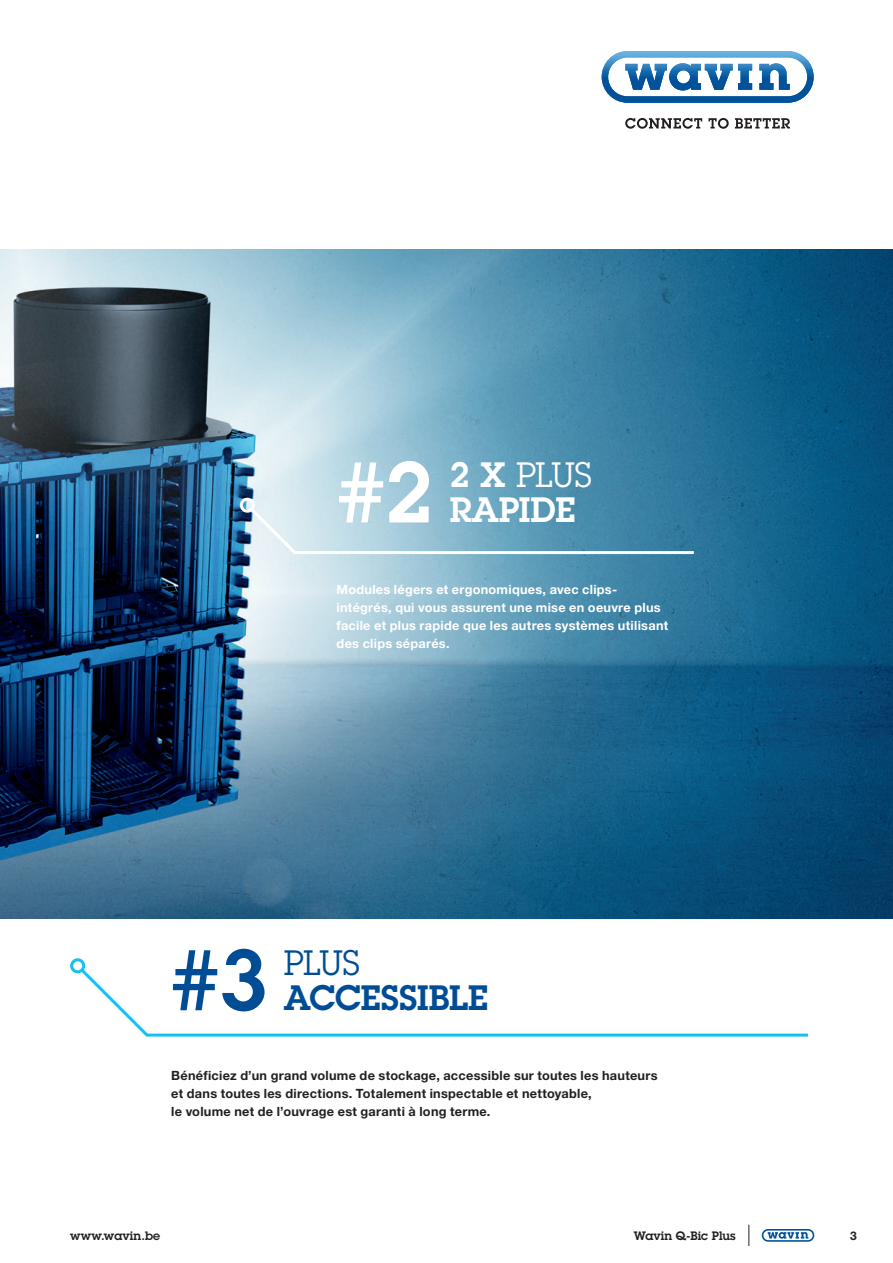
<style>
.page{position:relative;width:893px;height:1263px;background:#fff}
.page>*{position:absolute;margin:0;border:0;box-sizing:border-box;transform-origin:0 0}
.t1{font:600 84px "Lubalin Graph Std";color:#014d95}
.t2{font:600 84px "Lubalin Graph Std";color:#fff}
.t3{font:600 34.5px "Lubalin Graph Std";letter-spacing:-.01em;color:#014d95}
.t4{font:34.5px "Lubalin Graph Std";color:#fff}
.t5{font:600 34.5px "Lubalin Graph Std";color:#fff}
.t6{font:34.5px "Lubalin Graph Std";color:#014d95}
.t7{font:700 12.75px/18px "Helvetica Neue";letter-spacing:.02em;color:#231f20}
.t8{font:700 12.75px "Helvetica Neue";letter-spacing:.02em;color:#fff}
.t9{font:600 12px "Lubalin Graph Std";letter-spacing:.01em;color:#231f20}
.t10{font:700 12px "Helvetica Neue";color:#231f20}
.s1{font-weight:600}
</style>
<div class="page">
<img style="left:0;top:249px;width:893px;height:669px">
<svg style="left:78px;top:966px;width:730px;height:71px"></svg>
<div style="left:70px;top:958px;width:15px;height:15px;border:3px solid #15c0f2;border-radius:50%"></div>
<svg style="left:247px;top:505px;width:450px;height:51px;background:#89b6cb"></svg>
<div style="left:240px;top:498px;width:15px;height:15px;border:3px solid #fff;border-radius:50%"></div>
<div style="left:762px;top:1229px;width:52px;height:13px;border:2px solid #01529b;border-radius:6px"></div>
<svg style="left:768px;top:1232px;width:40px;height:7px"></svg>
<svg style="left:748px;top:1225px;width:1px;height:21px"></svg>
<svg style="left:625px;top:118px;width:77px;height:11px"></svg>
<svg style="left:708px;top:118px;width:21px;height:11px"></svg>
<svg style="left:735px;top:118px;width:55px;height:10px"></svg>
<svg style="left:602px;top:51px;width:212px;height:52px"></svg>
<p class="t2" style="left:337px;top:437px;width:98px">#2</p>
<p class="t4" style="left:450px;top:453px;width:144px"><span class="s1">2 X</span> PLUS</p>
<p class="t5" style="left:450px;top:487px;width:127px">RAPIDE</p>
<p class="t8" style="left:337px;top:582px;width:282px">Modules légers et ergonomiques, avec clips-</p>
<p class="t8" style="left:337px;top:600px;width:326px">intégrés, qui vous assurent une mise en oeuvre plus</p>
<p class="t8" style="left:337px;top:618px;width:333px">facile et plus rapide que les autres systèmes utilisant</p>
<p class="t8" style="left:337px;top:636px;width:114px">des clips séparés.</p>
<p class="t1" style="left:171px;top:925px;width:98px">#3</p>
<p class="t6" style="left:284px;top:941px;width:78px">PLUS</p>
<p class="t3" style="left:284px;top:975px;width:206px">ACCESSIBLE</p>
<p class="t7" style="left:171px;top:1066px;width:488px">Bénéficiez d’un grand volume de stockage, accessible sur toutes les hauteurs et dans toutes les directions. Totalement inspectable et nettoyable,</p>
<p class="t7" style="left:171px;top:1102px;width:321px">le volume net de l’ouvrage est garanti à long terme.</p>
<p class="t9" style="left:70px;top:1227px;width:91px">www.wavin.be</p>
<p class="t9" style="left:634px;top:1227px;width:103px">Wavin Q-Bic Plus</p>
<p class="t10" style="left:850px;top:1228px;width:8px">3</p>
</div>
